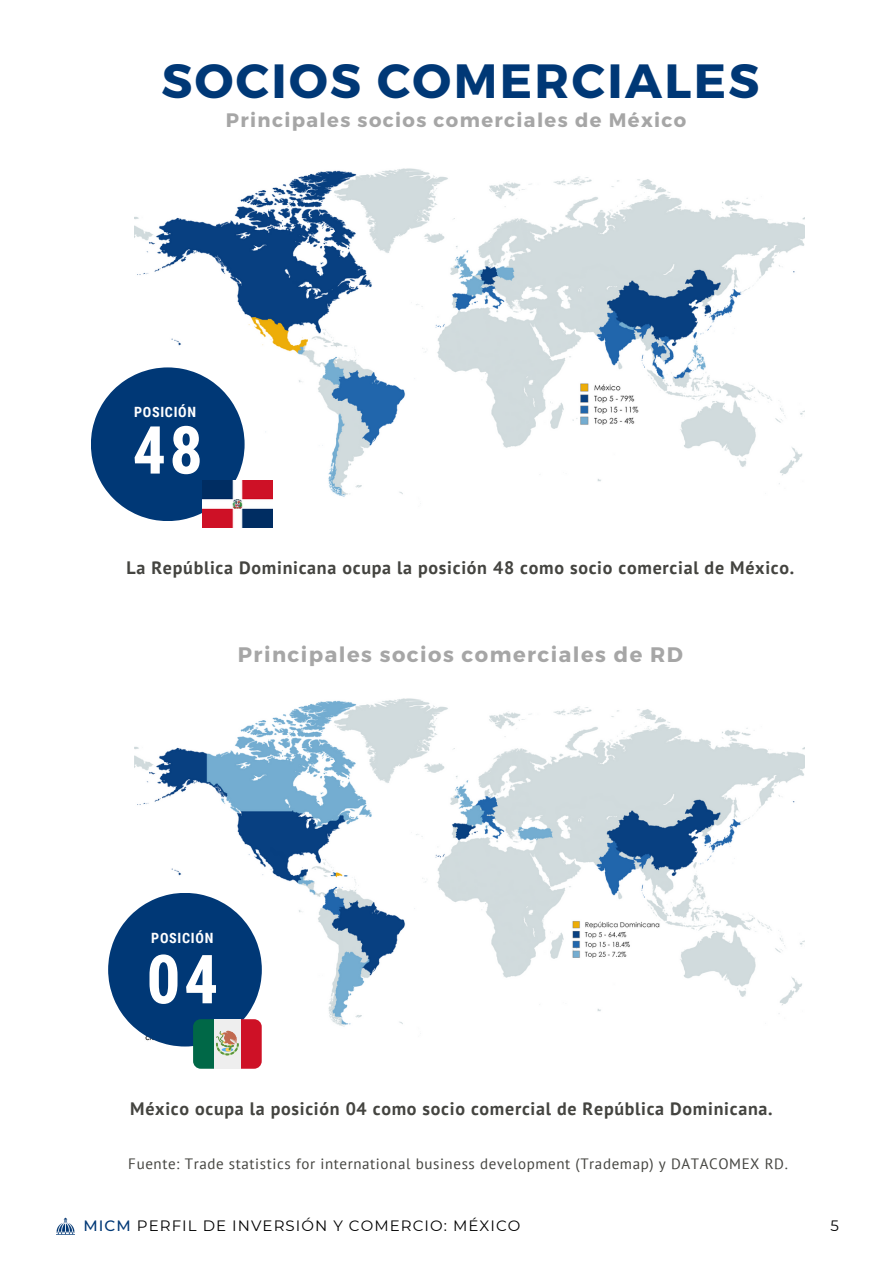
<style>
.page{position:relative;width:894px;height:1264px;background:#fff}
.page>*{position:absolute;margin:0;border:0;box-sizing:border-box;transform-origin:0 0}
.t1{font:700 67.8px "Roboto Condensed";color:#fff}
.t2{font:700 66.3px "Roboto Condensed";color:#fff}
.t3{font:700 48px "Montserrat";letter-spacing:.05em;color:#003876}
.t4{font:700 21px "Montserrat";letter-spacing:.07em;color:#a6a6a6}
.t5{font:700 19.5px "Montserrat";letter-spacing:.07em;color:#a6a6a6}
.t6{font:700 18px "PT Sans";letter-spacing:.04em;color:#444440}
.t7{font:15px "PT Sans";letter-spacing:.04em;color:#444440}
.t8{font:15px "Montserrat";letter-spacing:.07em;color:#000}
.t9{font:700 14.1px "Roboto Condensed";letter-spacing:.05em;color:#fff}
.s1{font-weight:500;color:#003876}
</style>
<div class="page">
<img style="left:56px;top:1217px;width:18px;height:17px">
<img style="left:134px;top:698px;width:670px;height:329px">
<img style="left:134px;top:168px;width:670px;height:346px">
<svg style="left:91px;top:367px;width:153px;height:154px"></svg>
<img style="left:203px;top:480px;width:69px;height:47px">
<svg style="left:108px;top:892px;width:154px;height:176px"></svg>
<h3 class="t3" style="left:161px;top:49px;width:599px">SOCIOS COMERCIALES</h3>
<h2 class="t5" style="left:226px;top:107px;width:462px">Principales socios comerciales de México</h2>
<p class="t9" style="left:134px;top:404px;width:64px">POSICIÓN</p>
<h3 class="t2" style="left:132px;top:412px;width:72px">48</h3>
<p class="t6" style="left:126px;top:556px;width:669px">La República Dominicana ocupa la posición 48 como socio comercial de México.</p>
<h4 class="t4" style="left:238px;top:641px;width:446px">Principales socios comerciales de RD</h4>
<p class="t9" style="left:151px;top:929px;width:64px">POSICIÓN</p>
<h4 class="t1" style="left:146px;top:940px;width:73px">04</h4>
<p class="t6" style="left:130px;top:1096px;width:643px">México ocupa la posición 04 como socio comercial de República Dominicana.</p>
<p class="t7" style="left:128px;top:1153px;width:661px">Fuente: Trade statistics for international business development (Trademap) y DATACOMEX RD.</p>
<p class="t8" style="left:84px;top:1216px;width:438px"><span class="s1">MICM</span> PERFIL DE INVERSIÓN Y COMERCIO: MÉXICO</p>
<p class="t8" style="left:830px;top:1216px;width:10px">5</p>
</div>
